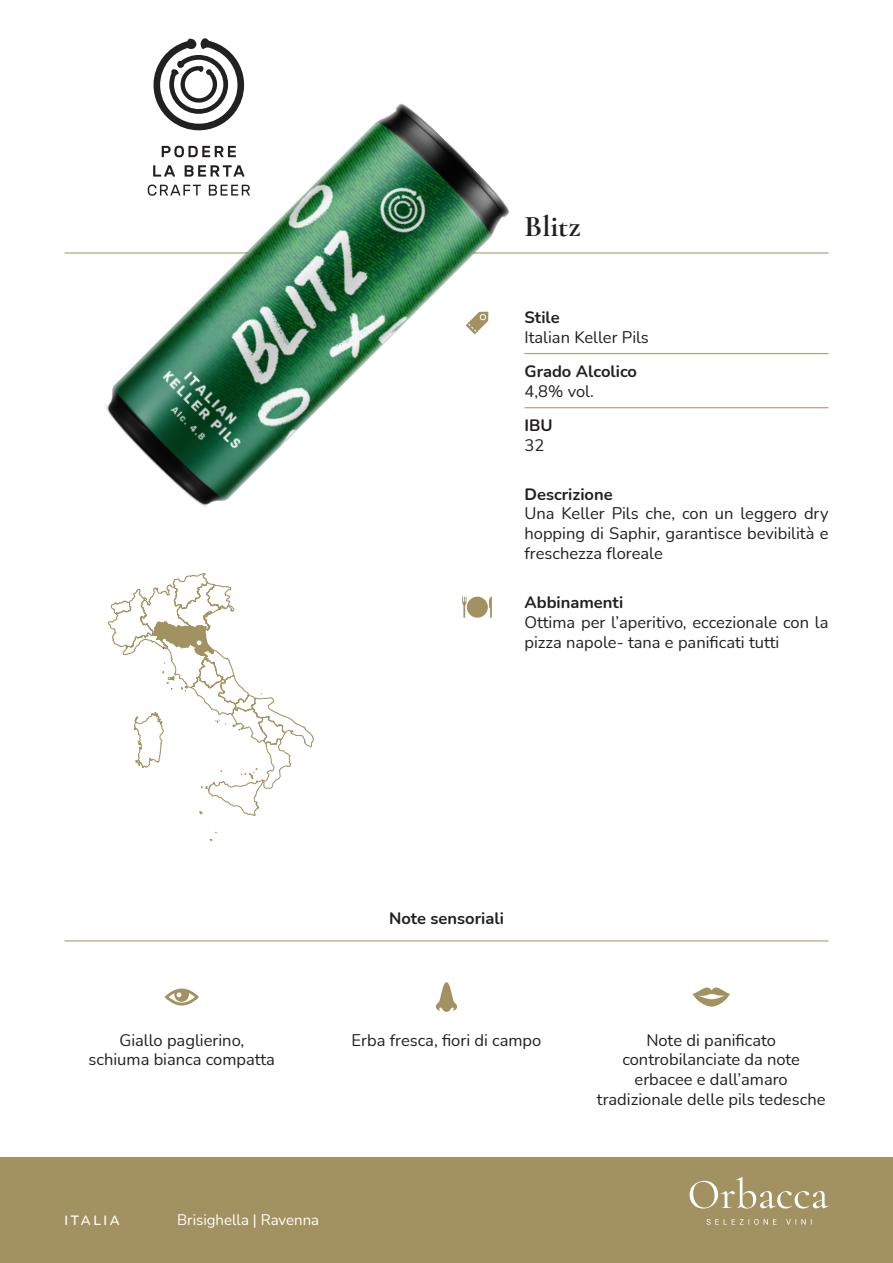
<style>
.page{position:relative;width:893px;height:1263px;background:#fff}
.page>*{position:absolute;margin:0;border:0;box-sizing:border-box;transform-origin:0 0}
.t1{font:700 30px "Cormorant Garamond";color:#231f20}
.t2{font:16.5px/19.8px "Nunito";color:#231f20;text-align:center}
.t3{font:700 16.5px "Nunito";color:#231f20}
.t4{font:15px "Nunito";color:#fff}
.t5{font:600 13.5px "Nunito";letter-spacing:.2em;color:#fff}
</style>
<div class="page">
<svg style="left:154px;top:38px;width:90px;height:49px"></svg>
<div style="left:0;top:1158px;width:893px;height:105px;background:#a29161"></div>
<hr style="left:65px;top:253px;width:763px;height:1px;background:#a29161">
<svg style="left:462px;top:596px;width:30px;height:22px"></svg>
<svg style="left:435px;top:982px;width:23px;height:30px"></svg>
<svg style="left:692px;top:987px;width:38px;height:20px"></svg>
<svg style="left:165px;top:988px;width:34px;height:17px"></svg>
<hr style="left:64px;top:941px;width:764px;height:1px;background:#a29161">
<hr style="left:524px;top:353px;width:304px;height:1px;background:#a29161">
<svg style="left:690px;top:1177px;width:138px;height:31px"></svg>
<svg style="left:706px;top:1219px;width:106px;height:6px"></svg>
<img style="left:87px;top:87px;width:439px;height:420px">
<svg style="left:108px;top:573px;width:206px;height:243px"></svg>
<hr style="left:524px;top:407px;width:304px;height:1px;background:#a29161">
<h1 class="t1" style="left:524px;top:208px;width:58px">Blitz</h1>
<p class="t3" style="left:524px;top:306px;width:37px">Stile</p>
<p class="t2" style="left:524px;top:327px;width:126px">Italian Keller Pils</p>
<p class="t3" style="left:524px;top:360px;width:114px">Grado Alcolico</p>
<p class="t2" style="left:524px;top:382px;width:71px">4,8% vol.</p>
<p class="t3" style="left:524px;top:415px;width:30px">IBU</p>
<p class="t2" style="left:524px;top:436px;width:21px">32</p>
<p class="t3" style="left:524px;top:483px;width:90px">Descrizione</p>
<p class="t2" style="left:524px;top:504px;width:306px;text-align:justify">Una Keller Pils che, con un leggero dry hopping di Saphir, garantisce bevibilità e freschezza floreale</p>
<p class="t3" style="left:524px;top:591px;width:100px">Abbinamenti</p>
<p class="t2" style="left:524px;top:612px;width:306px;text-align:left">Ottima per l’aperitivo, eccezionale con la pizza napole- tana e panificati tutti</p>
<p class="t3" style="left:389px;top:907px;width:116px">Note sensoriali</p>
<p class="t2" style="left:89px;top:1030px;width:188px">Giallo paglierino, schiuma bianca compatta</p>
<p class="t2" style="left:597px;top:1030px;width:230px">Note di panificato controbilanciate da note erbacee e dall’amaro tradizionale delle pils tedesche</p>
<p class="t2" style="left:352px;top:1030px;width:191px">Erba fresca, fiori di campo</p>
<p class="t5" style="left:65px;top:1211px;width:57px">ITALIA</p>
<p class="t4" style="left:177px;top:1209px;width:143px">Brisighella | Ravenna</p>
</div>
